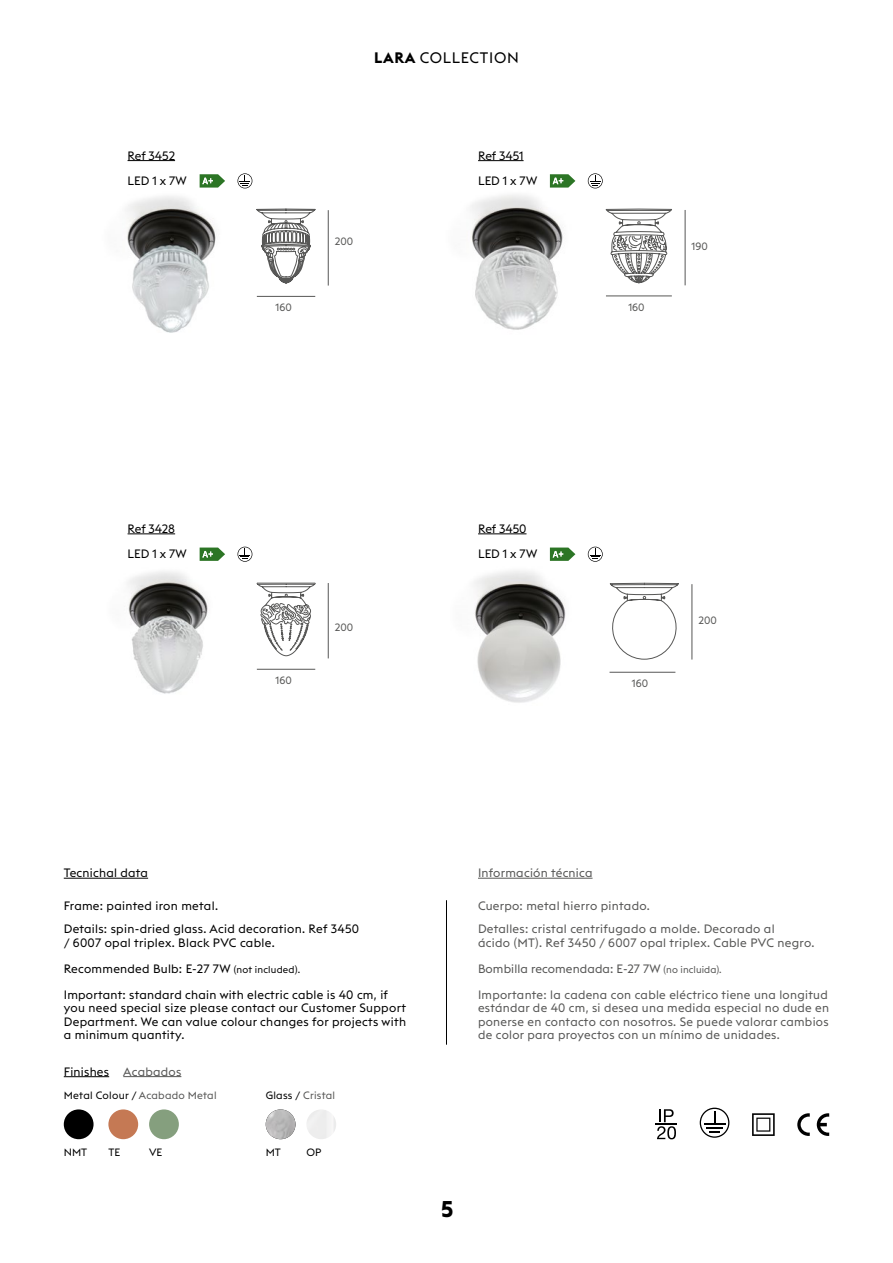
<style>
.page{position:relative;width:893px;height:1263px;background:#fff}
.page>*{position:absolute;margin:0;border:0;box-sizing:border-box;transform-origin:0 0}
.t1{font:700 22.5px "Euclid Triangle";color:#000}
.t2{font:15px "Euclid Triangle";letter-spacing:.05em;color:#000}
.t3{font:12px/13.5px "Euclid Triangle";letter-spacing:.02em;color:#000}
.t4{font:12px/13.5px "Euclid Triangle";letter-spacing:.025em;color:#575756}
.t5{font:12px/25.5px "Euclid Triangle";color:#000}
.t6{font:10.5px "Euclid Triangle";letter-spacing:.015em;color:#000}
.t7{font:10.5px "Euclid Triangle";color:#575756}
.t8{font:10.5px "Euclid Triangle";letter-spacing:.02em;color:#575756}
.s1{font-weight:700}
.s2{font-size:9.75px}
.s3{color:#575756}
.s4{color:#000}
</style>
<div class="page">
<img style="left:128px;top:558px;width:80px;height:136px">
<img style="left:127px;top:183px;width:89px;height:150px">
<img style="left:471px;top:185px;width:92px;height:145px">
<img style="left:474px;top:557px;width:92px;height:146px">
<svg style="left:256px;top:209px;width:59px;height:75px"></svg>
<svg style="left:610px;top:583px;width:69px;height:76px"></svg>
<hr style="left:257px;top:296px;width:58px;height:1px;background:#575756">
<hr style="left:606px;top:296px;width:66px;height:1px;background:#575756">
<hr style="left:609px;top:672px;width:66px;height:1px;background:#575756">
<hr style="left:328px;top:210px;width:1px;height:76px;background:#575756">
<hr style="left:685px;top:210px;width:1px;height:75px;background:#575756">
<hr style="left:692px;top:584px;width:1px;height:75px;background:#575756">
<svg style="left:606px;top:209px;width:66px;height:75px"></svg>
<hr style="left:257px;top:669px;width:58px;height:1px;background:#575756">
<hr style="left:328px;top:583px;width:1px;height:75px;background:#575756">
<svg style="left:257px;top:583px;width:59px;height:73px"></svg>
<hr style="left:257px;top:583px;width:58px;height:1px;background:#575756">
<hr style="left:128px;top:533px;width:47px;height:1px;background:#000">
<hr style="left:128px;top:160px;width:47px;height:1px;background:#000">
<hr style="left:478px;top:160px;width:46px;height:1px;background:#000">
<hr style="left:478px;top:533px;width:48px;height:1px;background:#000">
<hr style="left:446px;top:900px;width:1px;height:145px;background:#000">
<hr style="left:64px;top:1076px;width:45px;height:1px;background:#000">
<hr style="left:123px;top:1076px;width:58px;height:1px;background:#575756">
<hr style="left:64px;top:878px;width:84px;height:1px;background:#000">
<hr style="left:478px;top:878px;width:114px;height:1px;background:#575756">
<div style="left:64px;top:1109px;width:30px;height:30px;background:#000;border-radius:50%"></div>
<div style="left:108px;top:1109px;width:30px;height:30px;background:#c57954;border-radius:50%"></div>
<div style="left:149px;top:1109px;width:30px;height:30px;background:#859f7e;border-radius:50%"></div>
<svg style="left:797px;top:1113px;width:13px;height:23px"></svg>
<svg style="left:817px;top:1113px;width:12px;height:23px"></svg>
<hr style="left:656px;top:1123px;width:21px;height:2px;background:#000">
<svg style="left:657px;top:1109px;width:19px;height:30px"></svg>
<svg style="left:752px;top:1113px;width:23px;height:23px"></svg>
<svg style="left:700px;top:1108px;width:29px;height:30px"></svg>
<svg style="left:200px;top:547px;width:25px;height:14px"></svg>
<svg style="left:238px;top:547px;width:14px;height:15px"></svg>
<svg style="left:550px;top:547px;width:25px;height:14px"></svg>
<svg style="left:588px;top:547px;width:15px;height:15px"></svg>
<svg style="left:200px;top:174px;width:25px;height:14px"></svg>
<svg style="left:238px;top:173px;width:14px;height:15px"></svg>
<svg style="left:550px;top:174px;width:25px;height:14px"></svg>
<svg style="left:588px;top:173px;width:15px;height:15px"></svg>
<img style="left:266px;top:1109px;width:29px;height:30px;border-radius:15px">
<p class="t2" style="left:374px;top:48px;width:146px"><span class="s1">LARA</span> COLLECTION</p>
<p class="t3" style="left:128px;top:148px;width:49px">Ref 3452</p>
<p class="t3" style="left:478px;top:148px;width:47px">Ref 3451</p>
<p class="t3" style="left:128px;top:174px;width:61px">LED 1 x 7W</p>
<p class="t3" style="left:478px;top:174px;width:61px">LED 1 x 7W</p>
<p class="t7" style="left:335px;top:235px;width:20px">200</p>
<p class="t7" style="left:276px;top:301px;width:18px">160</p>
<p class="t7" style="left:628px;top:300px;width:18px">160</p>
<p class="t7" style="left:692px;top:239px;width:18px">190</p>
<p class="t5" style="left:128px;top:516px;width:61px">Ref 3428<br>LED 1 x 7W</p>
<p class="t7" style="left:276px;top:674px;width:18px">160</p>
<p class="t7" style="left:335px;top:621px;width:20px">200</p>
<p class="t3" style="left:478px;top:522px;width:50px">Ref 3450</p>
<p class="t3" style="left:478px;top:547px;width:61px">LED 1 x 7W</p>
<p class="t7" style="left:632px;top:677px;width:18px">160</p>
<p class="t7" style="left:698px;top:614px;width:20px">200</p>
<p class="t3" style="left:64px;top:866px;width:86px">Tecnichal data</p>
<p class="t4" style="left:478px;top:866px;width:116px">Información técnica</p>
<p class="t3" style="left:64px;top:899px;width:156px">Frame: painted iron metal.</p>
<p class="t4" style="left:478px;top:899px;width:173px">Cuerpo: metal hierro pintado.</p>
<p class="t3" style="left:64px;top:922px;width:297px">Details: spin-dried glass. Acid decoration. Ref 3450 / 6007 opal triplex. Black PVC cable.</p>
<p class="t4" style="left:478px;top:922px;width:338px">Detalles: cristal centrifugado a molde. Decorado al<br>ácido (MT). Ref 3450 / 6007 opal triplex. Cable PVC negro.</p>
<p class="t3" style="left:64px;top:956px;width:326px;line-height:25.2px">Recommended Bulb: E-27 7W <span class="s2">(not included).<br></span>Important: standard chain with electric cable is 40 cm, if</p>
<p class="t3" style="left:64px;top:1001px;width:344px;text-align:justify">you need special size please contact our Customer Support Department. We can value colour changes for projects with a minimum quantity.</p>
<p class="t4" style="left:478px;top:962px;width:245px">Bombilla recomendada: E-27 7W <span class="s2">(no incluida).</span></p>
<p class="t4" style="left:478px;top:987px;width:353px;text-align:justify">Importante: la cadena con cable eléctrico tiene una longitud estándar de 40 cm, si desea una medida especial no dude en ponerse en contacto con nosotros. Se puede valorar cambios de color para proyectos con un mínimo de unidades.</p>
<p class="t3" style="left:64px;top:1064px;width:119px">Finishes <span class="s3">Acabados</span></p>
<p class="t6" style="left:64px;top:1089px;width:154px">Metal Colour / <span class="s3">Acabado Metal</span></p>
<p class="t8" style="left:266px;top:1089px;width:71px"><span class="s4">Glass /</span> Cristal</p>
<p class="t6" style="left:64px;top:1146px;width:25px">NMT</p>
<p class="t6" style="left:108px;top:1146px;width:13px">TE</p>
<p class="t6" style="left:149px;top:1146px;width:15px">VE</p>
<p class="t6" style="left:266px;top:1146px;width:17px">MT</p>
<p class="t6" style="left:306px;top:1146px;width:16px">OP</p>
<h1 class="t1" style="left:441px;top:1195px;width:14px">5</h1>
</div>
